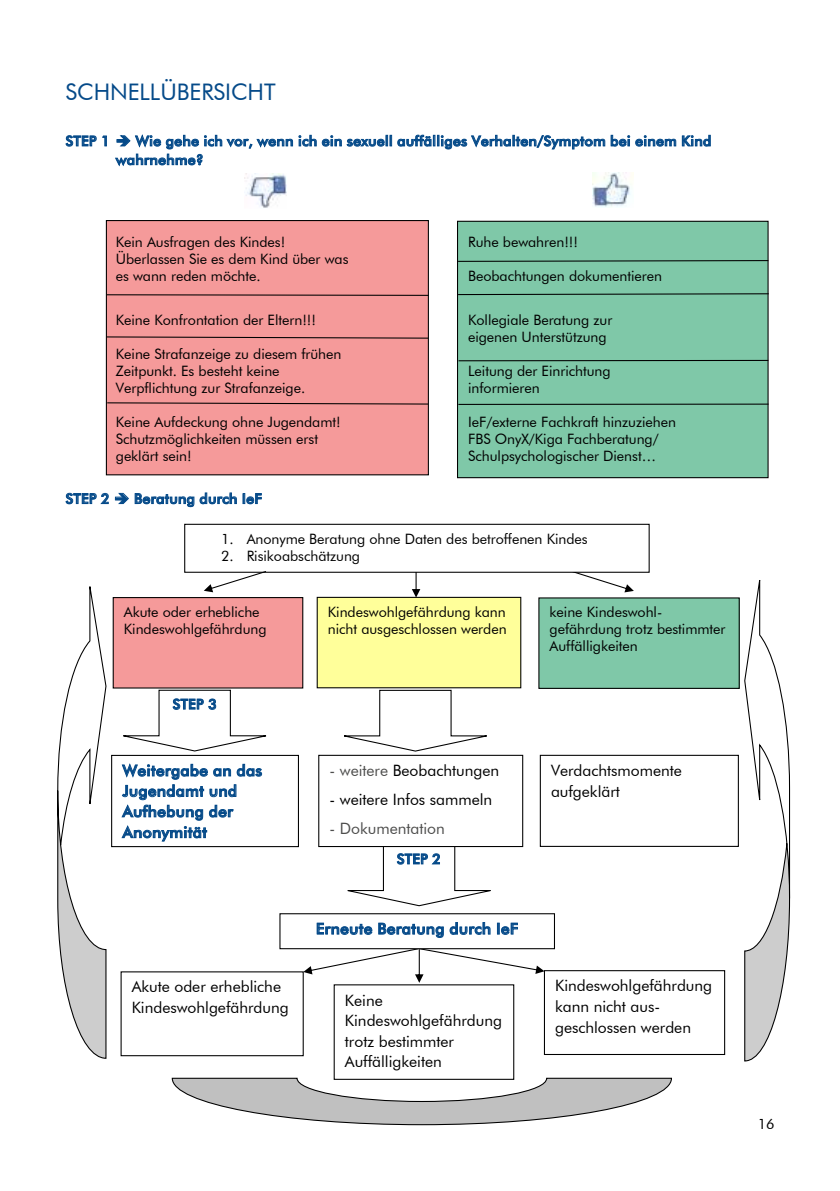
<style>
.page{position:relative;width:840px;height:1191px;background:#fff}
.page>*{position:absolute;margin:0;border:0;box-sizing:border-box;transform-origin:0 0}
.t1{font:22.8px "Futura BT";color:#054a89}
.t2{font:15.6px/20.6px "Futura BT";color:#000}
.t3{font:15.6px "Futura BT";color:#4d4d4c}
.t4{font:500 15.4px/20.6px "Futura BT";letter-spacing:.02em;color:#054a89}
.t5{font:14.4px/17px "Futura BT";letter-spacing:-.005em;color:#000}
.t6{font:500 14px/18.8px "Futura BT";letter-spacing:.015em;color:#054a89}
.s1{color:#4d4d4c}
</style>
<div class="page">
<div style="left:457px;top:221px;width:310px;height:257px;background:#7fc8a8"></div>
<div style="left:456px;top:221px;width:312px;height:257px;border:1px solid #000"></div>
<div style="left:106px;top:220px;width:322px;height:255px;background:#f59a9a"></div>
<div style="left:106px;top:220px;width:322px;height:255px;border:1px solid #000"></div>
<svg style="left:346px;top:847px;width:154px;height:59px"></svg>
<svg style="left:123px;top:689px;width:144px;height:63px"></svg>
<svg style="left:344px;top:689px;width:143px;height:63px"></svg>
<svg style="left:65px;top:135px;width:42px;height:12px"></svg>
<svg style="left:397px;top:135px;width:278px;height:14px"></svg>
<svg style="left:681px;top:135px;width:29px;height:12px"></svg>
<svg style="left:115px;top:134px;width:276px;height:32px"></svg>
<svg style="left:65px;top:493px;width:44px;height:11px"></svg>
<svg style="left:115px;top:493px;width:14px;height:11px"></svg>
<svg style="left:135px;top:492px;width:102px;height:15px"></svg>
<svg style="left:243px;top:493px;width:19px;height:11px"></svg>
<hr style="left:107px;top:294px;width:321px;height:2px;background:#000">
<svg style="left:105px;top:336px;width:324px;height:3px"></svg>
<svg style="left:106px;top:402px;width:323px;height:3px"></svg>
<svg style="left:457px;top:259px;width:312px;height:3px"></svg>
<svg style="left:457px;top:293px;width:312px;height:3px"></svg>
<hr style="left:458px;top:360px;width:309px;height:1px;background:#000">
<hr style="left:458px;top:403px;width:310px;height:2px;background:#000">
<svg style="left:411px;top:573px;width:9px;height:24px"></svg>
<svg style="left:575px;top:573px;width:58px;height:19px"></svg>
<svg style="left:744px;top:580px;width:47px;height:482px"></svg>
<svg style="left:57px;top:586px;width:50px;height:473px"></svg>
<svg style="left:303px;top:949px;width:241px;height:33px"></svg>
<img style="left:244px;top:174px;width:42px;height:34px">
<img style="left:592px;top:172px;width:41px;height:36px">
<div style="left:538px;top:598px;width:200px;height:90px;background:#7fc8a8"></div>
<div style="left:538px;top:597px;width:201px;height:92px;border:1px solid #000"></div>
<div style="left:317px;top:597px;width:203px;height:91px;background:#ffff9a"></div>
<div style="left:316px;top:597px;width:205px;height:91px;border:1px solid #000"></div>
<div style="left:113px;top:597px;width:189px;height:91px;background:#f59a9a"></div>
<div style="left:113px;top:597px;width:190px;height:91px;border:1px solid #000"></div>
<div style="left:184px;top:524px;width:465px;height:49px;border:1px solid #000"></div>
<div style="left:539px;top:755px;width:199px;height:92px;border:1px solid #000"></div>
<div style="left:318px;top:755px;width:205px;height:92px;border:1px solid #000"></div>
<div style="left:111px;top:755px;width:188px;height:92px;border:1px solid #000"></div>
<svg style="left:121px;top:763px;width:141px;height:78px"></svg>
<div style="left:279px;top:913px;width:275px;height:36px;border:1px solid #000"></div>
<svg style="left:316px;top:922px;width:56px;height:13px"></svg>
<svg style="left:378px;top:922px;width:65px;height:16px"></svg>
<svg style="left:449px;top:922px;width:41px;height:13px"></svg>
<svg style="left:497px;top:922px;width:20px;height:13px"></svg>
<div style="left:543px;top:970px;width:181px;height:85px;border:1px solid #000"></div>
<div style="left:120px;top:971px;width:183px;height:85px;border:1px solid #000"></div>
<svg style="left:171px;top:1077px;width:501px;height:48px"></svg>
<svg style="left:204px;top:571px;width:62px;height:21px"></svg>
<h1 class="t1" style="left:65px;top:78px;width:211px">SCHNELLÜBERSICHT</h1>
<p class="t6" style="left:116px;top:131px;width:596px;text-indent:-50px">STEP 1 ➔ Wie gehe ich vor, wenn ich ein sexuell auffälliges Verhalten/Symptom bei einem Kind wahrnehme?</p>
<p class="t5" style="left:116px;top:233px;width:171px">Kein Ausfragen des Kindes!</p>
<p class="t5" style="left:468px;top:233px;width:111px">Ruhe bewahren!!!</p>
<p class="t5" style="left:116px;top:250px;width:234px">Überlassen Sie es dem Kind über was es wann reden möchte.</p>
<p class="t5" style="left:468px;top:267px;width:195px">Beobachtungen dokumentieren</p>
<p class="t5" style="left:116px;top:311px;width:201px">Keine Konfrontation der Eltern!!!</p>
<p class="t5" style="left:468px;top:311px;width:146px">Kollegiale Beratung zur eigenen Unterstützung</p>
<p class="t5" style="left:116px;top:345px;width:227px">Keine Strafanzeige zu diesem frühen<br>Zeitpunkt. Es besteht keine</p>
<p class="t5" style="left:468px;top:362px;width:144px">Leitung der Einrichtung</p>
<p class="t5" style="left:116px;top:379px;width:191px">Verpflichtung zur Strafanzeige.</p>
<p class="t5" style="left:468px;top:379px;width:73px">informieren</p>
<p class="t5" style="left:116px;top:413px;width:226px">Keine Aufdeckung ohne Jugendamt!</p>
<p class="t5" style="left:468px;top:413px;width:209px">IeF/externe Fachkraft hinzuziehen</p>
<p class="t5" style="left:116px;top:430px;width:203px">Schutzmöglichkeiten müssen erst</p>
<p class="t5" style="left:468px;top:430px;width:192px">FBS OnyX/Kiga Fachberatung/</p>
<p class="t5" style="left:116px;top:447px;width:77px">geklärt sein!</p>
<p class="t5" style="left:468px;top:447px;width:189px">Schulpsychologischer Dienst…</p>
<p class="t6" style="left:65px;top:489px;width:198px">STEP 2 ➔ Beratung durch IeF</p>
<p class="t5" style="left:221px;top:530px;width:368px">1. Anonyme Beratung ohne Daten des betroffenen Kindes</p>
<p class="t5" style="left:221px;top:547px;width:140px">2. Risikoabschätzung</p>
<p class="t5" style="left:124px;top:603px;width:144px">Akute oder erhebliche<br>Kindeswohlgefährdung</p>
<p class="t6" style="left:172px;top:694px;width:46px">STEP 3</p>
<p class="t4" style="left:122px;top:760px;width:141px">Weitergabe an das<br>Jugendamt und<br>Aufhebung der<br>Anonymität</p>
<p class="t2" style="left:132px;top:976px;width:158px">Akute oder erhebliche<br>Kindeswohlgefährdung</p>
<p class="t5" style="left:328px;top:603px;width:180px">Kindeswohlgefährdung kann nicht ausgeschlossen werden</p>
<p class="t2" style="left:329px;top:760px;width:171px"><span class="s1">- weitere</span> Beobachtungen</p>
<p class="t2" style="left:329px;top:789px;width:164px">- weitere Infos sammeln</p>
<p class="t3" style="left:329px;top:819px;width:117px">- Dokumentation</p>
<p class="t6" style="left:396px;top:849px;width:46px">STEP 2</p>
<p class="t4" style="left:316px;top:918px;width:203px">Erneute Beratung durch IeF</p>
<p class="t2" style="left:345px;top:989px;width:158px">Keine<br>Kindeswohlgefährdung trotz bestimmter<br>Auffälligkeiten</p>
<p class="t5" style="left:549px;top:603px;width:177px">keine Kindeswohl&shy;gefährdung trotz bestimmter<br>Auffälligkeiten</p>
<p class="t2" style="left:550px;top:759px;width:132px">Verdachtsmomente aufgeklärt</p>
<p class="t2" style="left:554px;top:975px;width:158px">Kindeswohlgefährdung kann nicht aus&shy;geschlossen werden</p>
<p class="t5" style="left:757px;top:1115px;width:18px">16</p>
</div>
